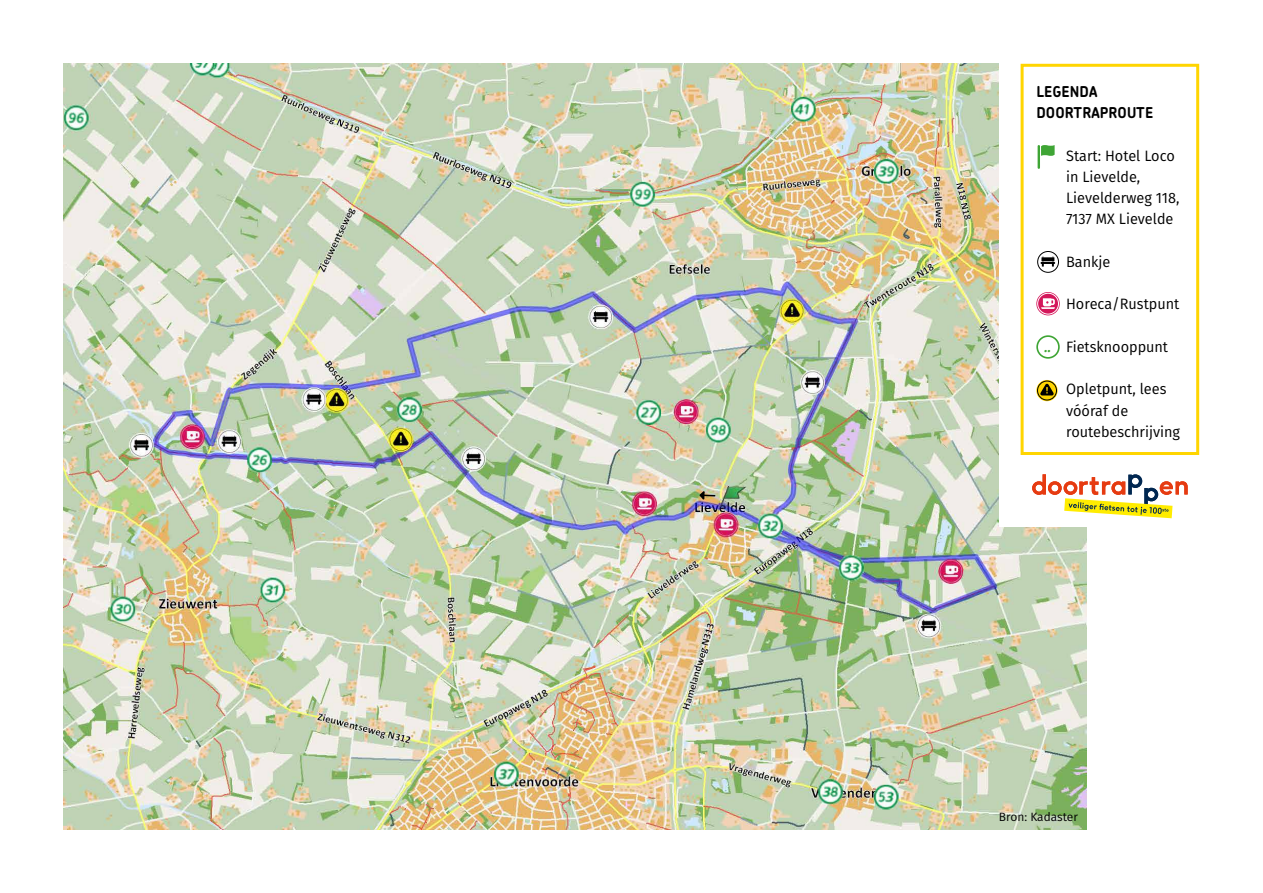
<style>
.page{position:relative;width:1263px;height:893px;background:#fff}
.page>*{position:absolute;margin:0;border:0;box-sizing:border-box;transform-origin:0 0}
.t1{font:15px/21.3px "Fira Sans";color:#000}
.t2{font:700 15px/21.3px "Chevin Pro";letter-spacing:.005em;color:#000;scale:.96 1}
.t3{font:12px "Fira Sans";color:#000}
.s1{font-weight:600;font-style:italic;font-size:13.5px;color:#3fa535}
</style>
<div class="page">
<img style="left:64px;top:64px;width:1023px;height:765px">
<svg style="left:698px;top:490px;width:18px;height:12px"></svg>
<div style="left:999px;top:60px;width:204px;height:467px;background:#fff"></div>
<svg style="left:1036px;top:250px;width:24px;height:24px"></svg>
<div style="left:1037px;top:251px;width:22px;height:21px;border:1px solid #000;border-radius:50%"></div>
<svg style="left:1040px;top:256px;width:15px;height:11px"></svg>
<svg style="left:1036px;top:292px;width:24px;height:23px"></svg>
<div style="left:1037px;top:293px;width:22px;height:21px;border:1px solid #fff;border-radius:50%"></div>
<svg style="left:1041px;top:298px;width:14px;height:11px"></svg>
<div style="left:1036px;top:335px;width:24px;height:24px;border:2px solid #3fa535;border-radius:50%"></div>
<svg style="left:1036px;top:380px;width:21px;height:21px"></svg>
<div style="left:1037px;top:381px;width:20px;height:19px;border:1px solid #000;border-radius:50%"></div>
<svg style="left:1040px;top:384px;width:14px;height:11px"></svg>
<div style="left:1020px;top:64px;width:179px;height:391px;border:3px solid #ffd500"></div>
<hr style="left:1037px;top:145px;width:3px;height:24px;background:#3fa535">
<svg style="left:1041px;top:145px;width:13px;height:11px"></svg>
<svg style="left:1032px;top:474px;width:156px;height:44px"></svg>
<p class="t2" style="left:1036px;top:81px;width:123px">LEGENDA<br>DOORTRAPROUTE</p>
<p class="t1" style="left:1066px;top:144px;width:115px">Start: Hotel Loco in Lievelde,<br>Lievelderweg 118,<br>7137 MX Lievelde</p>
<p class="t1" style="left:1066px;top:251px;width:46px">Bankje</p>
<p class="t1" style="left:1066px;top:293px;width:115px">Horeca/Rustpunt</p>
<p class="t1" style="left:1044px;top:336px;width:125px"><span class="s1">..</span> Fietsknooppunt</p>
<p class="t1" style="left:1066px;top:378px;width:115px">Opletpunt, lees vóóraf de routebeschrijving</p>
<p class="t3" style="left:999px;top:808px;width:81px">Bron: Kadaster</p>
</div>
